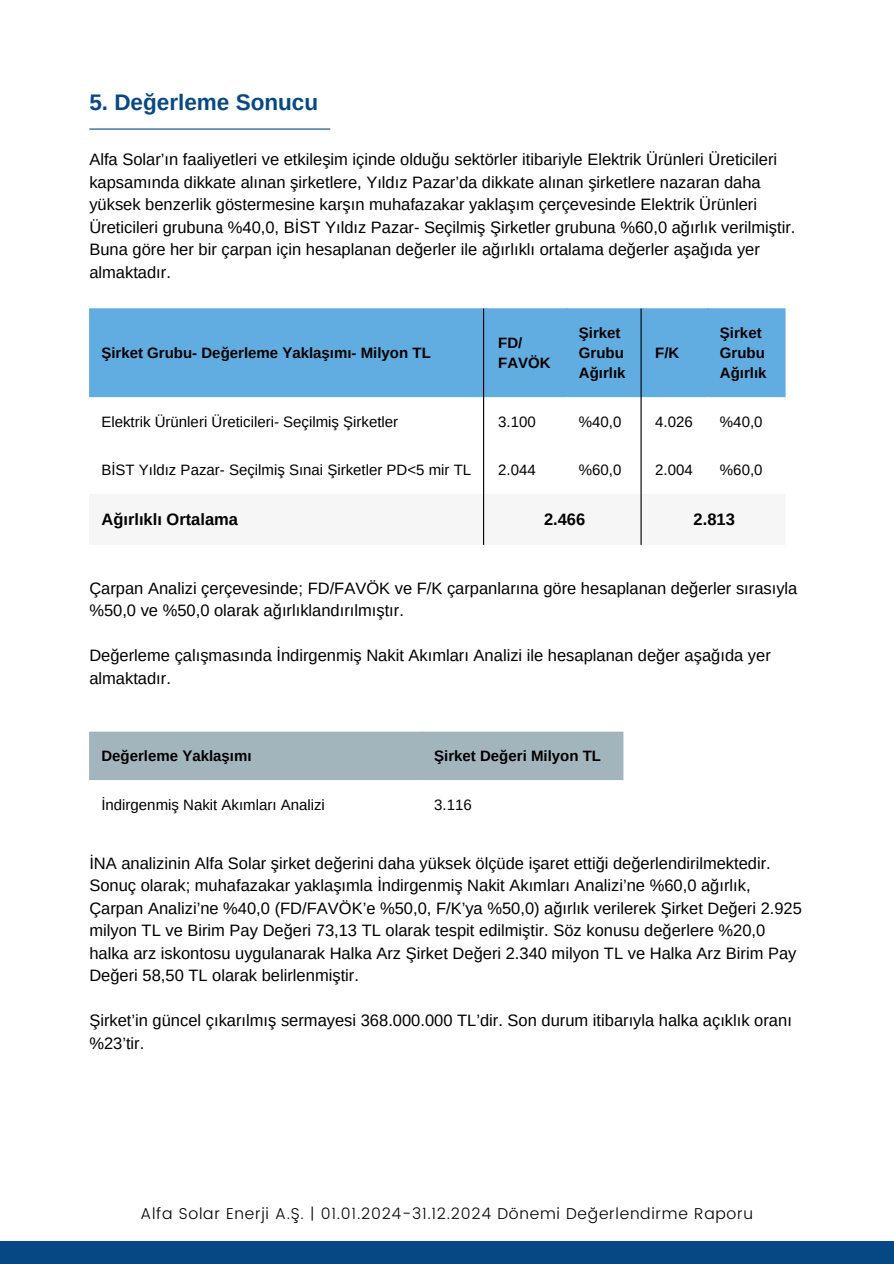
<style>
.page{position:relative;width:894px;height:1264px;background:#fff}
.page>*{position:absolute;margin:0;border:0;box-sizing:border-box;transform-origin:0 0}
.t1{font:700 22.5px "Arimo";color:#054884}
.t2{font:16.5px/22.5px "Arimo";color:#000}
.t3{font:700 16.5px "Arimo";color:#000}
.t4{font:300 15.75px "Poppins";letter-spacing:.045em;color:#000}
.t5{font:15px "Arimo";color:#000}
.t6{font:700 15px/20.2px "Arimo";color:#000}
</style>
<div class="page">
<div style="left:0;top:1241px;width:893px;height:22px;background:#054884"></div>
<hr style="left:89px;top:128px;width:241px;height:2px;background:#054884">
<div style="left:89px;top:308px;width:696px;height:89px;background:#61ade1"></div>
<svg style="left:89px;top:397px;width:696px;height:97px"></svg>
<hr style="left:483px;top:308px;width:1px;height:237px;background:#000">
<hr style="left:640px;top:308px;width:1px;height:237px;background:#000">
<div style="left:89px;top:732px;width:534px;height:48px;background:#a3b5bc"></div>
<p class="t1" style="left:89px;top:89px;width:230px">5. Değerleme Sonucu</p>
<p class="t2" style="left:89px;top:148px;width:707px">Alfa Solar’ın faaliyetleri ve etkileşim içinde olduğu sektörler itibariyle Elektrik Ürünleri Üreticileri kapsamında dikkate alınan şirketlere, Yıldız Pazar’da dikkate alınan şirketlere nazaran daha yüksek benzerlik göstermesine karşın muhafazakar yaklaşım çerçevesinde Elektrik Ürünleri Üreticileri grubuna %40,0, BİST Yıldız Pazar- Seçilmiş Şirketler grubuna %60,0 ağırlık verilmiştir.<br>Buna göre her bir çarpan için hesaplanan değerler ile ağırlıklı ortalama değerler aşağıda yer almaktadır.</p>
<p class="t6" style="left:101px;top:343px;width:331px">Şirket Grubu- Değerleme Yaklaşımı- Milyon TL</p>
<p class="t6" style="left:498px;top:332px;width:26px">FD/</p>
<p class="t6" style="left:498px;top:353px;width:54px">FAVÖK</p>
<p class="t6" style="left:578px;top:322px;width:46px">Şirket<br>Grubu</p>
<p class="t6" style="left:578px;top:363px;width:48px">Ağırlık</p>
<p class="t6" style="left:655px;top:343px;width:26px">F/K</p>
<p class="t6" style="left:719px;top:322px;width:48px">Şirket<br>Grubu<br>Ağırlık</p>
<p class="t5" style="left:101px;top:413px;width:298px">Elektrik Ürünleri Üreticileri- Seçilmiş Şirketler</p>
<p class="t5" style="left:498px;top:413px;width:39px">3.100</p>
<p class="t5" style="left:578px;top:413px;width:44px">%40,0</p>
<p class="t5" style="left:655px;top:413px;width:39px">4.026</p>
<p class="t5" style="left:719px;top:413px;width:44px">%40,0</p>
<p class="t5" style="left:101px;top:461px;width:371px">BİST Yıldız Pazar- Seçilmiş Sınai Şirketler PD&lt;5 mir TL</p>
<p class="t5" style="left:498px;top:461px;width:39px">2.044</p>
<p class="t5" style="left:578px;top:461px;width:44px">%60,0</p>
<p class="t5" style="left:655px;top:461px;width:39px">2.004</p>
<p class="t5" style="left:719px;top:461px;width:44px">%60,0</p>
<p class="t3" style="left:101px;top:509px;width:138px">Ağırlıklı Ortalama</p>
<p class="t3" style="left:544px;top:509px;width:43px">2.466</p>
<p class="t3" style="left:693px;top:509px;width:43px">2.813</p>
<p class="t2" style="left:89px;top:577px;width:709px">Çarpan Analizi çerçevesinde; FD/FAVÖK ve F/K çarpanlarına göre hesaplanan değerler sırasıyla %50,0 ve %50,0 olarak ağırlıklandırılmıştır.</p>
<p class="t2" style="left:89px;top:644px;width:682px">Değerleme çalışmasında İndirgenmiş Nakit Akımları Analizi ile hesaplanan değer aşağıda yer almaktadır.</p>
<p class="t6" style="left:101px;top:745px;width:152px">Değerleme Yaklaşımı</p>
<p class="t6" style="left:434px;top:745px;width:168px">Şirket Değeri Milyon TL</p>
<p class="t5" style="left:101px;top:796px;width:225px">İndirgenmiş Nakit Akımları Analizi</p>
<p class="t5" style="left:434px;top:796px;width:39px">3.116</p>
<p class="t2" style="left:89px;top:851px;width:714px">İNA analizinin Alfa Solar şirket değerini daha yüksek ölçüde işaret ettiği değerlendirilmektedir.<br>Sonuç olarak; muhafazakar yaklaşımla İndirgenmiş Nakit Akımları Analizi’ne %60,0 ağırlık, Çarpan Analizi’ne %40,0 (FD/FAVÖK’e %50,0, F/K’ya %50,0) ağırlık verilerek Şirket Değeri 2.925 milyon TL ve Birim Pay Değeri 73,13 TL olarak tespit edilmiştir. Söz konusu değerlere %20,0 halka arz iskontosu uygulanarak Halka Arz Şirket Değeri 2.340 milyon TL ve Halka Arz Birim Pay Değeri 58,50 TL olarak belirlenmiştir.</p>
<p class="t2" style="left:89px;top:1009px;width:703px">Şirket’in güncel çıkarılmış sermayesi 368.000.000 TL’dir. Son durum itibarıyla halka açıklık oranı %23’tir.</p>
<p class="t4" style="left:140px;top:1203px;width:613px">Alfa Solar Enerji A.Ş. | 01.01.2024-31.12.2024 Dönemi Değerlendirme Raporu</p>
</div>
